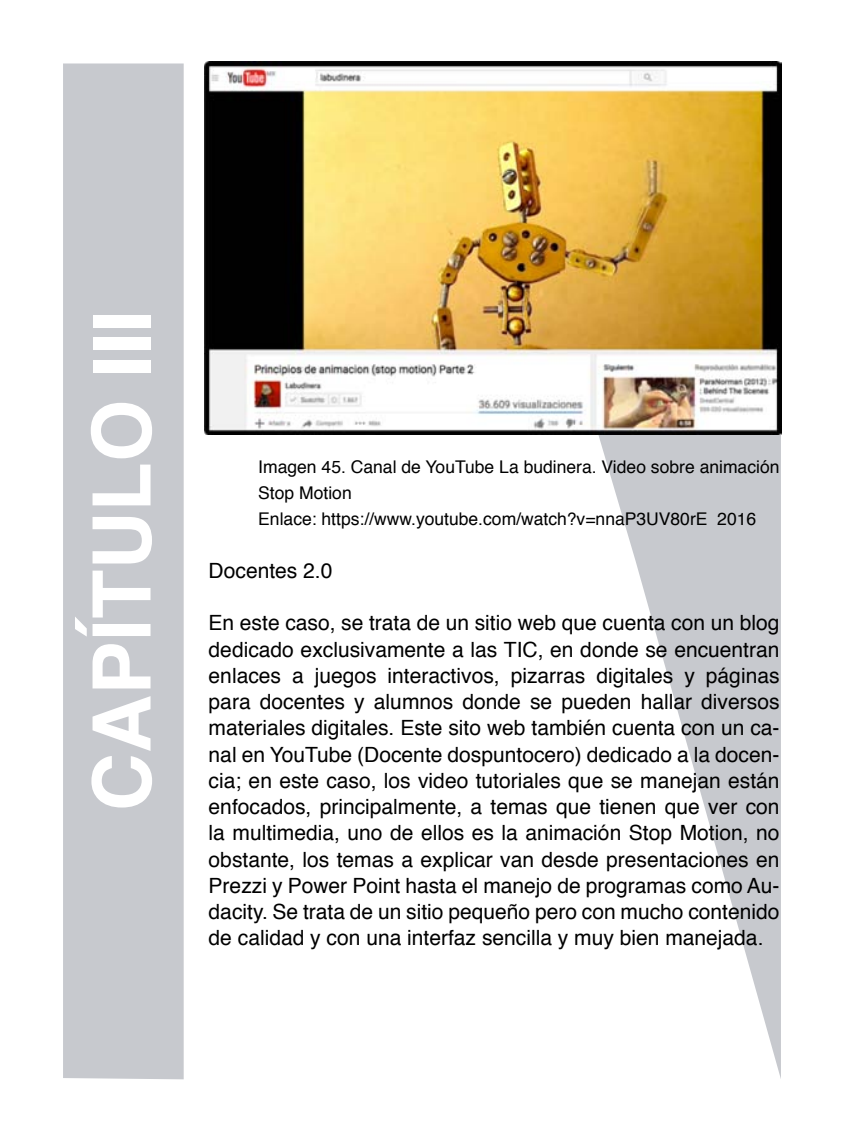
<style>
.page{position:relative;width:844px;height:1141px;background:#fff}
.page>*{position:absolute;margin:0;border:0;box-sizing:border-box;transform-origin:0 0}
.t1{font:700 80.5px "Helvetica";color:#fff}
.t2{font:21px/26.2px "Helvetica";color:#000;text-align:justify}
.t3{font:17.5px/26.2px "Helvetica";color:#000}
</style>
<div class="page">
<svg style="left:489px;top:434px;width:291px;height:641px"></svg>
<div style="left:63px;top:63px;width:121px;height:1016px;background:#c7c9ce"></div>
<img style="left:205px;top:62px;width:576px;height:372px">
<h1 class="t1" style="left:57px;top:811px;width:502px;rotate:-90deg">CAPÍTULO III</h1>
<p class="t3" style="left:258px;top:454px;width:522px">Imagen 45. Canal de YouTube La budinera. Video sobre animación<br>Stop Motion<br>Enlace: https://www.youtube.com/watch?v=nnaP3UV80rE 2016</p>
<p class="t2" style="left:208px;top:558px;width:125px">Docentes 2.0</p>
<p class="t2" style="left:208px;top:610px;width:572px">En este caso, se trata de un sitio web que cuenta con un blog dedicado exclusivamente a las TIC, en donde se encuentran enlaces a juegos interactivos, pizarras digitales y páginas para docentes y alumnos donde se pueden hallar diversos materiales digitales. Este sito web también cuenta con un ca&shy;nal en YouTube (Docente dospuntocero) dedicado a la docen&shy;cia; en este caso, los video tutoriales que se manejan están enfocados, principalmente, a temas que tienen que ver con la multimedia, uno de ellos es la animación Stop Motion, no obstante, los temas a explicar van desde presentaciones en Prezzi y Power Point hasta el manejo de programas como Au&shy;dacity. Se trata de un sitio pequeño pero con mucho contenido de calidad y con una interfaz sencilla y muy bien manejada.</p>
</div>
